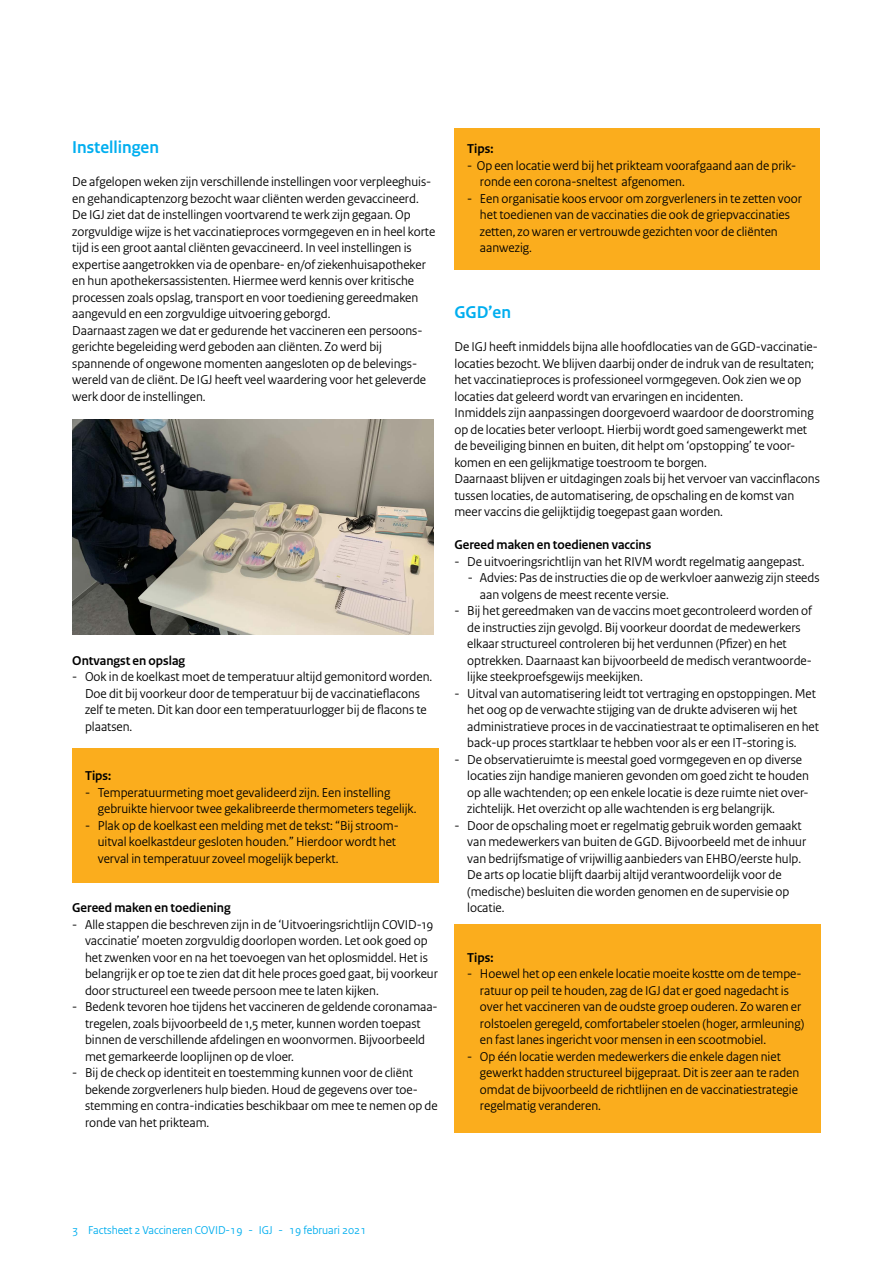
<style>
.page{position:relative;width:893px;height:1263px;background:#fff}
.page>*{position:absolute;margin:0;border:0;box-sizing:border-box;transform-origin:0 0}
.t1{font:700 18px "Rijksoverheid Sans Heading";color:#00aeef}
.t2{font:13.5px/16.5px "Rijksoverheid Sans Heading";color:#000}
.t3{font:700 13.5px "Rijksoverheid Sans Heading";color:#000}
.t4{font:12px "Rijksoverheid Sans";color:#00aeef}
</style>
<div class="page">
<div style="left:72px;top:748px;width:366px;height:134px;background:#fbad1d"></div>
<img style="left:72px;top:419px;width:362px;height:215px">
<div style="left:454px;top:128px;width:366px;height:142px;background:#fbad1d"></div>
<div style="left:454px;top:924px;width:367px;height:209px;background:#fbad1d"></div>
<h1 class="t1" style="left:72px;top:137px;width:88px">Instellingen</h1>
<p class="t2" style="left:72px;top:174px;width:364px">De afgelopen weken zijn verschillende instellingen voor verpleeghuis&shy;en gehandicaptenzorg bezocht waar cliënten werden gevaccineerd.<br>De IGJ ziet dat de instellingen voortvarend te werk zijn gegaan. Op zorgvuldige wijze is het vaccinatieproces vormgegeven en in heel korte tijd is een groot aantal cliënten gevaccineerd. In veel instellingen is expertise aangetrokken via de openbare- en/of ziekenhuisapotheker en hun apothekersassistenten. Hiermee werd kennis over kritische processen zoals opslag, transport en voor toediening gereedmaken aangevuld en een zorgvuldige uitvoering geborgd.<br>Daarnaast zagen we dat er gedurende het vaccineren een persoons&shy;gerichte begeleiding werd geboden aan cliënten. Zo werd bij spannende of ongewone momenten aangesloten op de belevings&shy;wereld van de cliënt. De IGJ heeft veel waardering voor het geleverde werk door de instellingen.</p>
<p class="t3" style="left:72px;top:652px;width:114px">Ontvangst en opslag</p>
<p class="t2" style="left:85px;top:668px;width:349px;text-indent:-13px">- Ook in de koelkast moet de temperatuur altijd gemonitord worden.<br>Doe dit bij voorkeur door de temperatuur bij de vaccinatieflacons zelf te meten. Dit kan door een temperatuurlogger bij de flacons te plaatsen.</p>
<p class="t3" style="left:85px;top:768px;width:28px">Tips:</p>
<p class="t2" style="left:98px;top:784px;width:320px;text-indent:-13px">- Temperatuurmeting moet gevalideerd zijn. Een instelling gebruikte hiervoor twee gekalibreerde thermometers tegelijk.</p>
<p class="t2" style="left:98px;top:817px;width:303px;text-indent:-13px">- Plak op de koelkast een melding met de tekst: “Bij stroom&shy;uitval koelkastdeur gesloten houden.” Hierdoor wordt het verval in temperatuur zoveel mogelijk beperkt.</p>
<p class="t3" style="left:72px;top:900px;width:160px">Gereed maken en toediening</p>
<p class="t2" style="left:85px;top:916px;width:354px;text-indent:-13px">- Alle stappen die beschreven zijn in de ‘Uitvoeringsrichtlijn COVID-19 vaccinatie’ moeten zorgvuldig doorlopen worden. Let ook goed op het zwenken voor en na het toevoegen van het oplosmiddel. Het is belangrijk er op toe te zien dat dit hele proces goed gaat, bij voorkeur door structureel een tweede persoon mee te laten kijken.</p>
<p class="t2" style="left:85px;top:999px;width:354px;text-indent:-13px">- Bedenk tevoren hoe tijdens het vaccineren de geldende coronamaa&shy;tregelen, zoals bijvoorbeeld de 1,5 meter, kunnen worden toepast binnen de verschillende afdelingen en woonvormen. Bijvoorbeeld met gemarkeerde looplijnen op de vloer.</p>
<p class="t2" style="left:85px;top:1064px;width:354px;text-indent:-13px">- Bij de check op identiteit en toestemming kunnen voor de cliënt bekende zorgverleners hulp bieden. Houd de gegevens over toe&shy;stemming en contra-indicaties beschikbaar om mee te nemen op de ronde van het prikteam.</p>
<p class="t3" style="left:467px;top:141px;width:28px">Tips:</p>
<p class="t2" style="left:480px;top:157px;width:318px;text-indent:-13px">- Op een locatie werd bij het prikteam voorafgaand aan de prik&shy;ronde een corona-sneltest afgenomen.</p>
<p class="t2" style="left:480px;top:190px;width:323px;text-indent:-13px">- Een organisatie koos ervoor om zorgverleners in te zetten voor het toedienen van de vaccinaties die ook de griepvaccinaties zetten, zo waren er vertrouwde gezichten voor de cliënten aanwezig.</p>
<h1 class="t1" style="left:454px;top:302px;width:58px">GGD’en</h1>
<p class="t2" style="left:454px;top:339px;width:367px">De IGJ heeft inmiddels bijna alle hoofdlocaties van de GGD-vaccinatie&shy;locaties bezocht. We blijven daarbij onder de indruk van de resultaten; het vaccinatieproces is professioneel vormgegeven. Ook zien we op locaties dat geleerd wordt van ervaringen en incidenten.<br>Inmiddels zijn aanpassingen doorgevoerd waardoor de doorstroming op de locaties beter verloopt. Hierbij wordt goed samengewerkt met de beveiliging binnen en buiten, dit helpt om ‘opstopping’ te voor&shy;komen en een gelijkmatige toestroom te borgen.<br>Daarnaast blijven er uitdagingen zoals bij het vervoer van vaccinflacons tussen locaties, de automatisering, de opschaling en de komst van meer vaccins die gelijktijdig toegepast gaan worden.</p>
<p class="t3" style="left:454px;top:537px;width:198px">Gereed maken en toedienen vaccins</p>
<p class="t2" style="left:454px;top:553px;width:351px">- De uitvoeringsrichtlijn van het RIVM wordt regelmatig aangepast.</p>
<p class="t2" style="left:480px;top:569px;width:341px;text-indent:-12px">- Advies: Pas de instructies die op de werkvloer aanwezig zijn steeds aan volgens de meest recente versie.</p>
<p class="t2" style="left:467px;top:602px;width:346px;text-indent:-13px">- Bij het gereedmaken van de vaccins moet gecontroleerd worden of de instructies zijn gevolgd. Bij voorkeur doordat de medewerkers elkaar structureel controleren bij het verdunnen (Pfizer) en het optrekken. Daarnaast kan bijvoorbeeld de medisch verantwoorde&shy;lijke steekproefsgewijs meekijken.</p>
<p class="t2" style="left:467px;top:685px;width:353px;text-indent:-13px">- Uitval van automatisering leidt tot vertraging en opstoppingen. Met het oog op de verwachte stijging van de drukte adviseren wij het administratieve proces in de vaccinatiestraat te optimaliseren en het back-up proces startklaar te hebben voor als er een IT-storing is.</p>
<p class="t2" style="left:467px;top:751px;width:343px;text-indent:-13px">- De observatieruimte is meestal goed vormgegeven en op diverse locaties zijn handige manieren gevonden om goed zicht te houden op alle wachtenden; op een enkele locatie is deze ruimte niet over&shy;zichtelijk. Het overzicht op alle wachtenden is erg belangrijk.</p>
<p class="t2" style="left:467px;top:817px;width:340px;text-indent:-13px">- Door de opschaling moet er regelmatig gebruik worden gemaakt van medewerkers van buiten de GGD. Bijvoorbeeld met de inhuur van bedrijfsmatige of vrijwillig aanbieders van EHBO/eerste hulp.<br>De arts op locatie blijft daarbij altijd verantwoordelijk voor de (medische) besluiten die worden genomen en de supervisie op locatie.</p>
<p class="t3" style="left:467px;top:950px;width:28px">Tips:</p>
<p class="t2" style="left:480px;top:966px;width:326px;text-indent:-13px">- Hoewel het op een enkele locatie moeite kostte om de tempe&shy;ratuur op peil te houden, zag de IGJ dat er goed nagedacht is over het vaccineren van de oudste groep ouderen. Zo waren er rolstoelen geregeld, comfortabeler stoelen (hoger, armleuning) en fast lanes ingericht voor mensen in een scootmobiel.</p>
<p class="t2" style="left:480px;top:1048px;width:321px;text-indent:-13px">- Op één locatie werden medewerkers die enkele dagen niet gewerkt hadden structureel bijgepraat. Dit is zeer aan te raden omdat de bijvoorbeeld de richtlijnen en de vaccinatiestrategie regelmatig veranderen.</p>
<p class="t4" style="left:72px;top:1223px;width:296px">3 Factsheet 2 Vaccineren COVID-19 - IGJ - 19 februari 2021</p>
</div>
